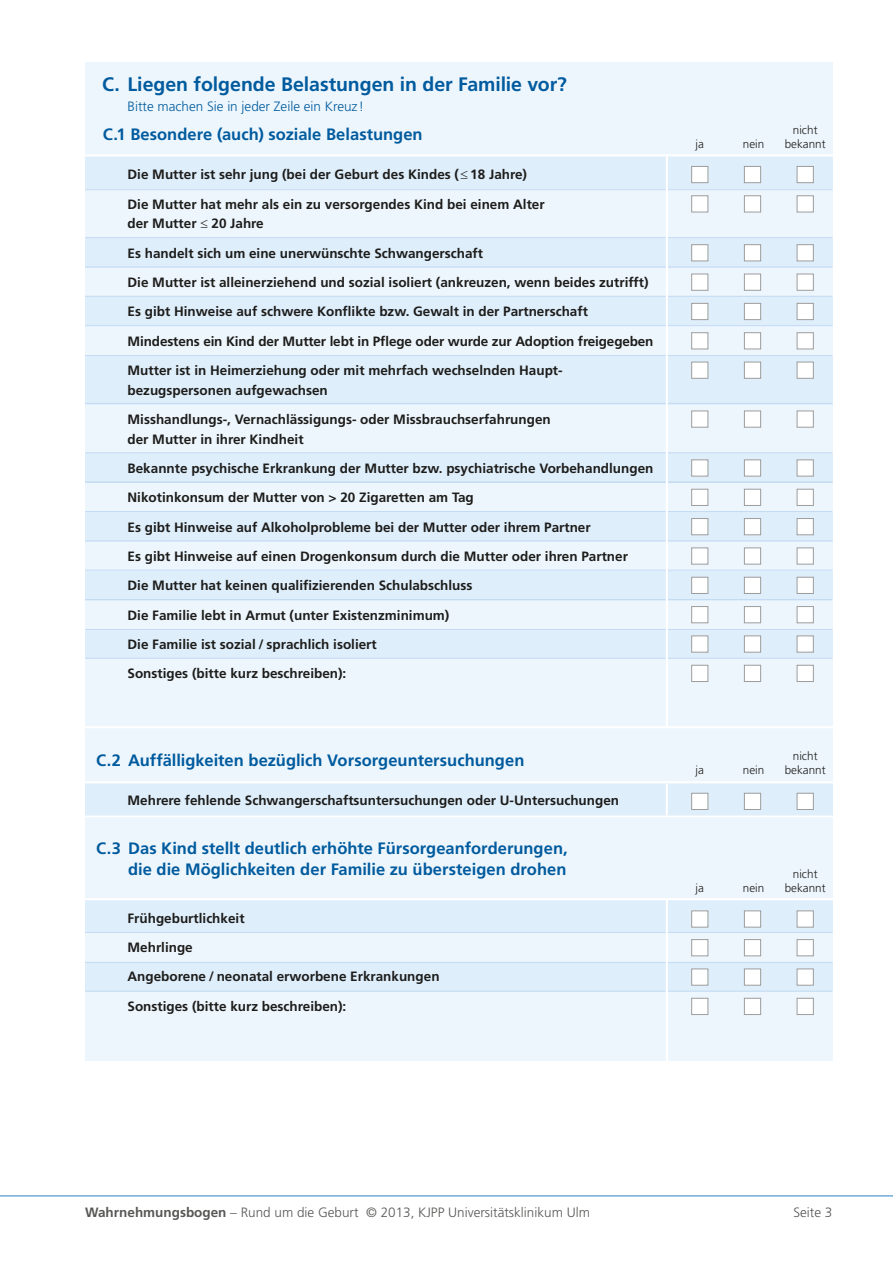
<style>
.page{position:relative;width:893px;height:1263px;background:#fff}
.page>*{position:absolute;margin:0;border:0;box-sizing:border-box;transform-origin:0 0}
.t1{font:700 19.5px "Frutiger LT";color:#005b9e}
.t2{font:700 16.5px/21px "Frutiger LT";color:#005b9e;text-align:right}
.t3{font:700 13.5px/29.4px "Frutiger LT";color:#1d1d1b}
.t4{font:300 13.5px "Frutiger LT";color:#575756}
.t5{font:300 13.5px "Frutiger LT";color:#005b9e}
.t6{font:300 11.7px "Frutiger LT";color:#1d1d1b}
.s1{font-weight:700}
</style>
<div class="page">
<hr style="left:0;top:1195px;width:893px;height:1px;background:#3588c3">
<div style="left:85px;top:62px;width:747px;height:999px;background:#eef6fd"></div>
<div style="left:85px;top:156px;width:747px;height:33px;background:#dfeefb"></div>
<div style="left:85px;top:238px;width:747px;height:29px;background:#dfeefb"></div>
<div style="left:85px;top:297px;width:747px;height:29px;background:#dfeefb"></div>
<div style="left:85px;top:356px;width:747px;height:49px;background:#dfeefb"></div>
<div style="left:85px;top:453px;width:747px;height:30px;background:#dfeefb"></div>
<div style="left:85px;top:629px;width:747px;height:30px;background:#dfeefb"></div>
<div style="left:85px;top:782px;width:747px;height:36px;background:#dfeefb"></div>
<div style="left:85px;top:512px;width:747px;height:30px;background:#dfeefb"></div>
<div style="left:85px;top:571px;width:747px;height:29px;background:#dfeefb"></div>
<div style="left:85px;top:899px;width:747px;height:33px;background:#dfeefb"></div>
<div style="left:85px;top:962px;width:747px;height:30px;background:#dfeefb"></div>
<hr style="left:85px;top:898px;width:749px;height:2px;background:#fff">
<svg style="left:691px;top:488px;width:18px;height:18px"></svg>
<svg style="left:744px;top:488px;width:17px;height:18px"></svg>
<svg style="left:691px;top:166px;width:18px;height:17px"></svg>
<svg style="left:691px;top:244px;width:18px;height:18px"></svg>
<svg style="left:691px;top:459px;width:18px;height:18px"></svg>
<svg style="left:744px;top:166px;width:17px;height:17px"></svg>
<svg style="left:744px;top:244px;width:17px;height:18px"></svg>
<svg style="left:744px;top:459px;width:17px;height:18px"></svg>
<svg style="left:796px;top:166px;width:18px;height:17px"></svg>
<svg style="left:691px;top:195px;width:18px;height:18px"></svg>
<svg style="left:744px;top:195px;width:17px;height:18px"></svg>
<svg style="left:796px;top:195px;width:18px;height:18px"></svg>
<svg style="left:796px;top:244px;width:18px;height:18px"></svg>
<svg style="left:691px;top:273px;width:18px;height:18px"></svg>
<svg style="left:744px;top:273px;width:17px;height:18px"></svg>
<svg style="left:796px;top:273px;width:18px;height:18px"></svg>
<svg style="left:691px;top:303px;width:18px;height:17px"></svg>
<svg style="left:744px;top:303px;width:17px;height:17px"></svg>
<svg style="left:796px;top:303px;width:18px;height:17px"></svg>
<svg style="left:691px;top:332px;width:18px;height:18px"></svg>
<svg style="left:744px;top:332px;width:17px;height:18px"></svg>
<svg style="left:796px;top:332px;width:18px;height:18px"></svg>
<svg style="left:691px;top:361px;width:18px;height:18px"></svg>
<svg style="left:744px;top:361px;width:17px;height:18px"></svg>
<svg style="left:796px;top:361px;width:18px;height:18px"></svg>
<svg style="left:691px;top:410px;width:18px;height:18px"></svg>
<svg style="left:744px;top:410px;width:17px;height:18px"></svg>
<svg style="left:796px;top:410px;width:18px;height:18px"></svg>
<svg style="left:796px;top:459px;width:18px;height:18px"></svg>
<svg style="left:796px;top:488px;width:18px;height:18px"></svg>
<svg style="left:691px;top:547px;width:18px;height:18px"></svg>
<svg style="left:744px;top:547px;width:17px;height:18px"></svg>
<svg style="left:691px;top:518px;width:18px;height:17px"></svg>
<svg style="left:744px;top:518px;width:17px;height:17px"></svg>
<svg style="left:796px;top:518px;width:18px;height:17px"></svg>
<svg style="left:796px;top:547px;width:18px;height:18px"></svg>
<svg style="left:691px;top:606px;width:18px;height:18px"></svg>
<svg style="left:744px;top:606px;width:17px;height:18px"></svg>
<svg style="left:691px;top:576px;width:18px;height:18px"></svg>
<svg style="left:744px;top:576px;width:17px;height:18px"></svg>
<svg style="left:796px;top:576px;width:18px;height:18px"></svg>
<svg style="left:796px;top:606px;width:18px;height:18px"></svg>
<svg style="left:691px;top:664px;width:18px;height:18px"></svg>
<svg style="left:744px;top:664px;width:17px;height:18px"></svg>
<svg style="left:691px;top:635px;width:18px;height:18px"></svg>
<svg style="left:744px;top:635px;width:17px;height:18px"></svg>
<svg style="left:796px;top:635px;width:18px;height:18px"></svg>
<svg style="left:796px;top:664px;width:18px;height:18px"></svg>
<svg style="left:691px;top:792px;width:18px;height:18px"></svg>
<svg style="left:744px;top:792px;width:17px;height:18px"></svg>
<svg style="left:796px;top:792px;width:18px;height:18px"></svg>
<svg style="left:691px;top:910px;width:18px;height:18px"></svg>
<svg style="left:744px;top:910px;width:17px;height:18px"></svg>
<svg style="left:796px;top:910px;width:18px;height:18px"></svg>
<svg style="left:691px;top:939px;width:18px;height:17px"></svg>
<svg style="left:744px;top:939px;width:17px;height:17px"></svg>
<svg style="left:796px;top:939px;width:18px;height:17px"></svg>
<svg style="left:691px;top:968px;width:18px;height:18px"></svg>
<svg style="left:744px;top:968px;width:17px;height:18px"></svg>
<svg style="left:796px;top:968px;width:18px;height:18px"></svg>
<svg style="left:691px;top:997px;width:18px;height:18px"></svg>
<svg style="left:744px;top:997px;width:17px;height:18px"></svg>
<svg style="left:796px;top:997px;width:18px;height:18px"></svg>
<hr style="left:85px;top:355px;width:747px;height:1px;background:#c5dbf3">
<hr style="left:85px;top:403px;width:747px;height:1px;background:#c5dbf3">
<hr style="left:85px;top:452px;width:747px;height:1px;background:#c5dbf3">
<hr style="left:85px;top:511px;width:747px;height:1px;background:#c5dbf3">
<hr style="left:85px;top:540px;width:747px;height:1px;background:#c5dbf3">
<hr style="left:85px;top:570px;width:747px;height:1px;background:#c5dbf3">
<hr style="left:85px;top:599px;width:747px;height:1px;background:#c5dbf3">
<hr style="left:85px;top:658px;width:747px;height:1px;background:#c5dbf3">
<hr style="left:85px;top:189px;width:747px;height:1px;background:#c5dbf3">
<hr style="left:85px;top:237px;width:747px;height:1px;background:#c5dbf3">
<hr style="left:85px;top:266px;width:747px;height:1px;background:#c5dbf3">
<hr style="left:85px;top:296px;width:747px;height:1px;background:#c5dbf3">
<hr style="left:85px;top:325px;width:747px;height:1px;background:#c5dbf3">
<hr style="left:85px;top:629px;width:747px;height:1px;background:#c5dbf3">
<hr style="left:85px;top:482px;width:747px;height:1px;background:#c5dbf3">
<hr style="left:85px;top:932px;width:747px;height:1px;background:#c5dbf3">
<hr style="left:85px;top:990px;width:747px;height:2px;background:#c5dbf3">
<hr style="left:85px;top:962px;width:747px;height:1px;background:#c5dbf3">
<hr style="left:666px;top:154px;width:2px;height:572px;background:#fff">
<hr style="left:85px;top:154px;width:749px;height:2px;background:#fff">
<hr style="left:85px;top:726px;width:749px;height:2px;background:#fff">
<hr style="left:85px;top:781px;width:749px;height:2px;background:#fff">
<hr style="left:85px;top:815px;width:749px;height:3px;background:#fff">
<hr style="left:666px;top:899px;width:2px;height:172px;background:#fff">
<hr style="left:666px;top:783px;width:2px;height:32px;background:#fff">
<h1 class="t1" style="left:102px;top:73px;width:466px">C. Liegen folgende Belastungen in der Familie vor?</h1>
<p class="t5" style="left:128px;top:99px;width:238px">Bitte machen Sie in jeder Zeile ein Kreuz!</p>
<p class="t6" style="left:793px;top:124px;width:26px">nicht</p>
<p class="t2" style="left:103px;top:124px;width:321px">C.1 Besondere (auch) soziale Belastungen</p>
<p class="t6" style="left:743px;top:137px;width:23px">nein</p>
<p class="t6" style="left:696px;top:137px;width:10px">ja</p>
<p class="t6" style="left:785px;top:137px;width:42px">bekannt</p>
<p class="t3" style="left:128px;top:160px;width:419px">Die Mutter ist sehr jung (bei der Geburt des Kindes (≤ 18 Jahre)<br>Die Mutter hat mehr als ein zu versorgendes Kind bei einem Alter</p>
<p class="t3" style="left:128px;top:209px;width:527px">der Mutter ≤ 20 Jahre<br>Es handelt sich um eine unerwünschte Schwangerschaft<br>Die Mutter ist alleinerziehend und sozial isoliert (ankreuzen, wenn beides zutrifft)<br>Es gibt Hinweise auf schwere Konflikte bzw. Gewalt in der Partnerschaft Mindestens ein Kind der Mutter lebt in Pflege oder wurde zur Adoption freigegeben Mutter ist in Heimerziehung oder mit mehrfach wechselnden Haupt-</p>
<p class="t3" style="left:128px;top:375px;width:425px">bezugspersonen aufgewachsen<br>Misshandlungs-, Vernachlässigungs- oder Missbrauchserfahrungen</p>
<p class="t3" style="left:128px;top:424px;width:527px">der Mutter in ihrer Kindheit<br>Bekannte psychische Erkrankung der Mutter bzw. psychiatrische Vorbehandlungen Nikotinkonsum der Mutter von &gt; 20 Zigaretten am Tag<br>Es gibt Hinweise auf Alkoholprobleme bei der Mutter oder ihrem Partner<br>Es gibt Hinweise auf einen Drogenkonsum durch die Mutter oder ihren Partner<br>Die Mutter hat keinen qualifizierenden Schulabschluss<br>Die Familie lebt in Armut (unter Existenzminimum)<br>Die Familie ist sozial / sprachlich isoliert<br>Sonstiges (bitte kurz beschreiben):</p>
<p class="t6" style="left:793px;top:750px;width:26px">nicht</p>
<p class="t2" style="left:96px;top:750px;width:430px">C.2 Auffälligkeiten bezüglich Vorsorgeuntersuchungen</p>
<p class="t6" style="left:743px;top:763px;width:23px">nein</p>
<p class="t6" style="left:696px;top:763px;width:10px">ja</p>
<p class="t6" style="left:785px;top:763px;width:42px">bekannt</p>
<p class="t3" style="left:128px;top:786px;width:493px">Mehrere fehlende Schwangerschaftsuntersuchungen oder U-Untersuchungen</p>
<p class="t2" style="left:96px;top:838px;width:473px">C.3 Das Kind stellt deutlich erhöhte Fürsorgeanforderungen, die die Möglichkeiten der Familie zu übersteigen drohen</p>
<p class="t3" style="left:128px;top:903px;width:313px">Frühgeburtlichkeit<br>Mehrlinge<br>Angeborene / neonatal erworbene Erkrankungen<br>Sonstiges (bitte kurz beschreiben):</p>
<p class="t6" style="left:793px;top:867px;width:26px">nicht</p>
<p class="t6" style="left:696px;top:881px;width:10px">ja</p>
<p class="t6" style="left:785px;top:881px;width:42px">bekannt</p>
<p class="t6" style="left:743px;top:881px;width:23px">nein</p>
<p class="t4" style="left:85px;top:1205px;width:506px"><span class="s1">Wahrnehmungsbogen</span> – Rund um die Geburt © 2013, KJPP Universitätsklinikum Ulm</p>
<p class="t4" style="left:793px;top:1205px;width:41px">Seite 3</p>
</div>
